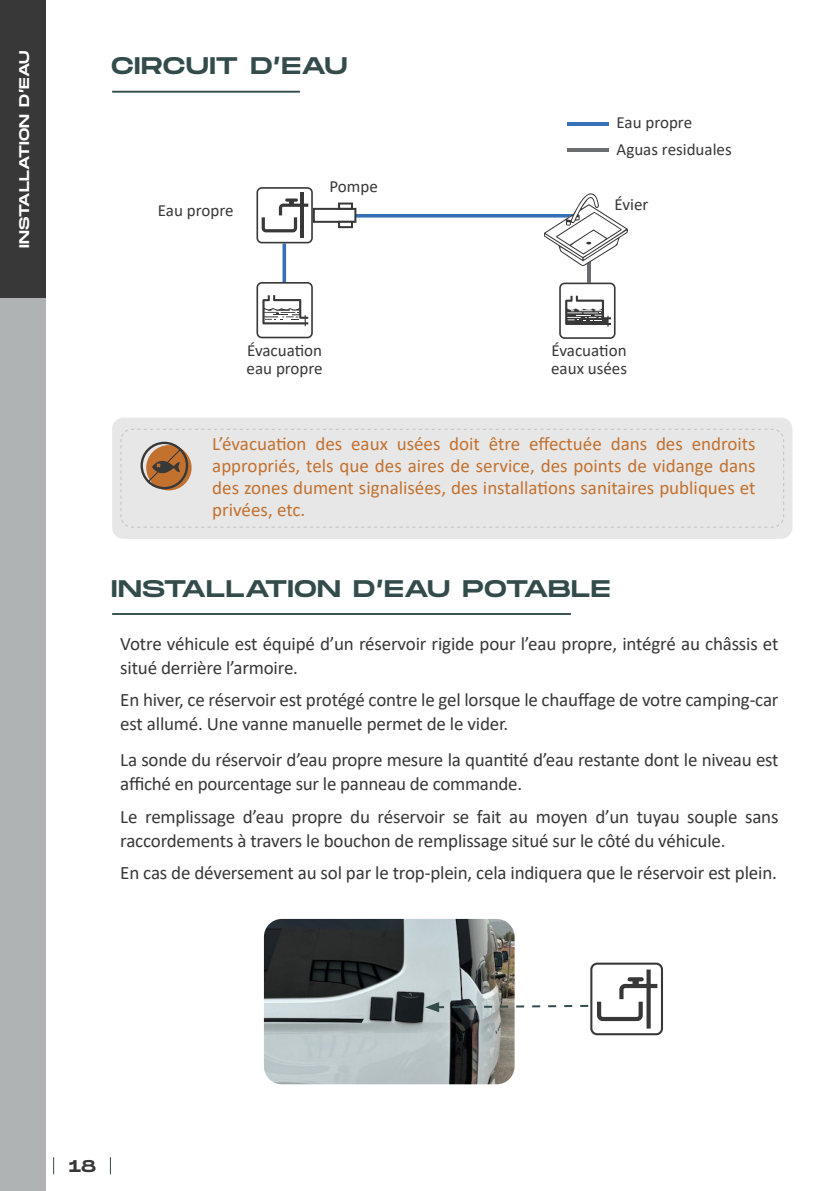
<style>
.page{position:relative;width:840px;height:1191px;background:#fff}
.page>*{position:absolute;margin:0;border:0;box-sizing:border-box;transform-origin:0 0}
.CUERPO{font:24px "Monument Extended";letter-spacing:.01em;color:#334c4b}
.CUERPO-2{font:19px/24px "Calibri";letter-spacing:-.01em;color:#383839}
.CUERPO-3{font:19px/22px "Calibri";color:#c2712f;text-align:justify}
.CUERPO-4{font:17px/18px "Calibri";color:#383839}
.t1{font:17px "Monument Extended";color:#383839}
.CUERPO-5{font:14px "Monument Extended";letter-spacing:.01em;color:#fff}
</style>
<div class="page">
<div style="left:112px;top:417px;width:680px;height:122px;background:#e8e7e7;border-radius:11px"></div>
<svg style="left:120px;top:429px;width:664px;height:99px"></svg>
<div style="left:146px;top:445px;width:45px;height:45px;background:#c2712f;border-radius:50%"></div>
<svg style="left:140px;top:442px;width:48px;height:47px"></svg>
<hr style="left:112px;top:91px;width:188px;height:2px;background:#334c4b">
<hr style="left:112px;top:613px;width:458px;height:2px;background:#334c4b">
<img style="left:264px;top:919px;width:250px;height:165px">
<div style="left:590px;top:962px;width:72px;height:73px;border:2px solid #383839;border-radius:6px"></div>
<svg style="left:425px;top:965px;width:236px;height:67px"></svg>
<div style="left:0;top:0;width:45px;height:1191px;background:#afb3b3"></div>
<div style="left:0;top:0;width:45px;height:298px;background:#383839"></div>
<svg style="left:53px;top:1157px;width:1px;height:17px"></svg>
<svg style="left:110px;top:1157px;width:1px;height:17px"></svg>
<hr style="left:566px;top:122px;width:42px;height:4px;background:#3870b8">
<svg style="left:256px;top:148px;width:372px;height:191px"></svg>
<p class="CUERPO-5" style="left:14px;top:248px;width:199px;rotate:-90deg">INSTALLATION D’EAU</p>
<p class="CUERPO" style="left:111px;top:48px;width:238px">CIRCUIT D’EAU</p>
<p class="CUERPO-4" style="left:158px;top:201px;width:77px">Eau propre</p>
<p class="CUERPO-4" style="left:329px;top:177px;width:50px">Pompe</p>
<p class="CUERPO-4" style="left:616px;top:112px;width:77px">Eau propre</p>
<p class="CUERPO-4" style="left:616px;top:140px;width:117px">Aguas residuales</p>
<p class="CUERPO-4" style="left:614px;top:195px;width:35px">Évier</p>
<p class="CUERPO-4" style="left:246px;top:341px;width:78px">Évacuation eau propre</p>
<p class="CUERPO-4" style="left:551px;top:341px;width:77px">Évacuation eaux usées</p>
<p class="CUERPO-3" style="left:212px;top:432px;width:544px">L’évacuation des eaux usées doit être effectuée dans des endroits appropriés, tels que des aires de service, des points de vidange dans des zones dument signalisées, des installations sanitaires publiques et privées, etc.</p>
<p class="CUERPO" style="left:111px;top:571px;width:500px">INSTALLATION D’EAU POTABLE</p>
<p class="CUERPO-2" style="left:120px;top:631px;width:659px">Votre véhicule est équipé d’un réservoir rigide pour l’eau propre, intégré au châssis et situé derrière l’armoire.</p>
<p class="CUERPO-2" style="left:120px;top:687px;width:659px">En hiver, ce réservoir est protégé contre le gel lorsque le chauffage de votre camping-car est allumé. Une vanne manuelle permet de le vider.</p>
<p class="CUERPO-2" style="left:120px;top:747px;width:659px">La sonde du réservoir d’eau propre mesure la quantité d’eau restante dont le niveau est affiché en pourcentage sur le panneau de commande.</p>
<p class="CUERPO-2" style="left:120px;top:803px;width:659px">Le remplissage d’eau propre du réservoir se fait au moyen d’un tuyau souple sans raccordements à travers le bouchon de remplissage situé sur le côté du véhicule.</p>
<p class="CUERPO-2" style="left:120px;top:860px;width:657px">En cas de déversement au sol par le trop-plein, cela indiquera que le réservoir est plein.</p>
<p class="t1" style="left:69px;top:1153px;width:29px">18</p>
</div>
